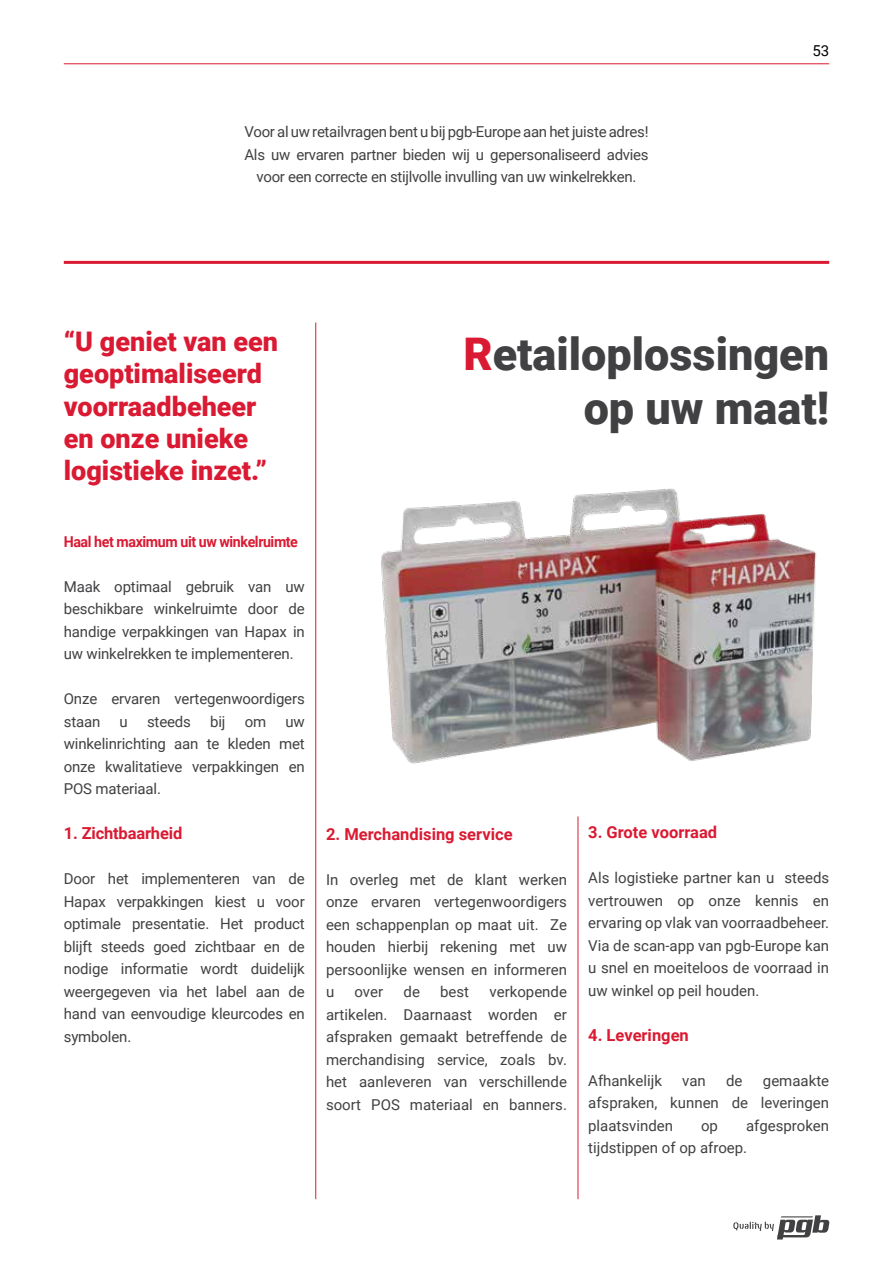
<style>
.page{position:relative;width:893px;height:1263px;background:#fff}
.page>*{position:absolute;margin:0;border:0;box-sizing:border-box;transform-origin:0 0}
.t1{font:900 45px/54px "Roboto";color:#414042;text-align:right}
.t2{font:900 27px/32.4px "Roboto";color:#da1a32}
.t3{font:700 16.5px "Roboto";color:#da1a32}
.t4{font:15px/22.5px "Roboto";letter-spacing:-.01em;color:#414042;text-align:justify}
.t5{font:700 15px "Roboto";letter-spacing:-.03em;color:#da1a32;scale:.95 1}
.t6{font:15px "Roboto";color:#000}
.s1{color:#da1a32}
</style>
<div class="page">
<svg style="left:733px;top:1215px;width:96px;height:24px"></svg>
<hr style="left:64px;top:64px;width:765px;height:1px;background:#da1a32">
<hr style="left:64px;top:261px;width:765px;height:3px;background:#da1a32">
<hr style="left:315px;top:322px;width:1px;height:877px;background:#da1a32">
<img style="left:381px;top:488px;width:436px;height:276px">
<hr style="left:578px;top:816px;width:1px;height:383px;background:#da1a32">
<p class="t4" style="left:244px;top:120px;width:405px;text-align:center">Voor al uw retailvragen bent u bij pgb-Europe aan het juiste adres!<br>Als uw ervaren partner bieden wij u gepersonaliseerd advies voor een correcte en stijlvolle invulling van uw winkelrekken.</p>
<p class="t6" style="left:812px;top:40px;width:18px">53</p>
<h2 class="t2" style="left:64px;top:324px;width:216px">“U geniet van een geoptimaliseerd voorraadbeheer en onze unieke logistieke inzet.”</h2>
<p class="t5" style="left:64px;top:531px;width:248px">Haal het maximum uit uw winkelruimte</p>
<p class="t4" style="left:64px;top:575px;width:243px">Maak optimaal gebruik van uw beschikbare winkelruimte door de handige verpakkingen van Hapax in uw winkelrekken te implementeren.</p>
<p class="t4" style="left:64px;top:687px;width:242px">Onze ervaren vertegenwoordigers staan</p>
<p class="t4" style="left:120px;top:710px;width:10px">u</p>
<p class="t4" style="left:147px;top:710px;width:45px">steeds</p>
<p class="t4" style="left:210px;top:710px;width:17px">bij</p>
<p class="t4" style="left:245px;top:710px;width:23px">om</p>
<p class="t4" style="left:64px;top:710px;width:243px;text-indent:222px">uw winkelinrichting aan te kleden met onze kwalitatieve verpakkingen en POS materiaal.</p>
<p class="t3" style="left:64px;top:822px;width:120px">1. Zichtbaarheid</p>
<p class="t4" style="left:64px;top:867px;width:243px">Door het implementeren van de Hapax verpakkingen kiest u voor optimale presentatie. Het product blijft steeds goed zichtbaar en de nodige informatie wordt duidelijk weergegeven via het label aan de hand van eenvoudige kleurcodes en symbolen.</p>
<h1 class="t1" style="left:463px;top:325px;width:367px"><span class="s1">R</span>etailoplossingen op uw maat!</h1>
<p class="t3" style="left:326px;top:822px;width:188px">2. Merchandising service</p>
<p class="t4" style="left:326px;top:867px;width:242px">In overleg met de klant werken onze ervaren vertegenwoordigers een schappenplan op maat uit. Ze houden hierbij rekening met uw persoonlijke wensen en informeren u</p>
<p class="t4" style="left:326px;top:980px;width:242px;text-indent:163px">verkopende artikelen. Daarnaast worden er afspraken gemaakt betreffende de merchandising service, zoals bv. het aanleveren van verschillende soort POS materiaal en banners.</p>
<p class="t4" style="left:355px;top:980px;width:30px">over</p>
<p class="t4" style="left:404px;top:980px;width:18px">de</p>
<p class="t4" style="left:440px;top:980px;width:31px">best</p>
<p class="t3" style="left:588px;top:821px;width:130px">3. Grote voorraad</p>
<p class="t4" style="left:588px;top:866px;width:242px">Als logistieke partner kan u steeds vertrouwen op onze kennis en ervaring op vlak van voorraadbeheer.<br>Via de scan-app van pgb-Europe kan u snel en moeiteloos de voorraad in uw winkel op peil houden.</p>
<p class="t3" style="left:588px;top:1023px;width:102px">4. Leveringen</p>
<p class="t4" style="left:588px;top:1068px;width:75px">Afhankelijk</p>
<p class="t4" style="left:682px;top:1068px;width:25px">van</p>
<p class="t4" style="left:726px;top:1068px;width:18px">de</p>
<p class="t4" style="left:588px;top:1068px;width:242px;text-indent:175px">gemaakte afspraken, kunnen de leveringen plaatsvinden</p>
<p class="t4" style="left:588px;top:1113px;width:242px;text-indent:158px">afgesproken tijdstippen of op afroep.</p>
<p class="t4" style="left:701px;top:1113px;width:18px">op</p>
</div>
